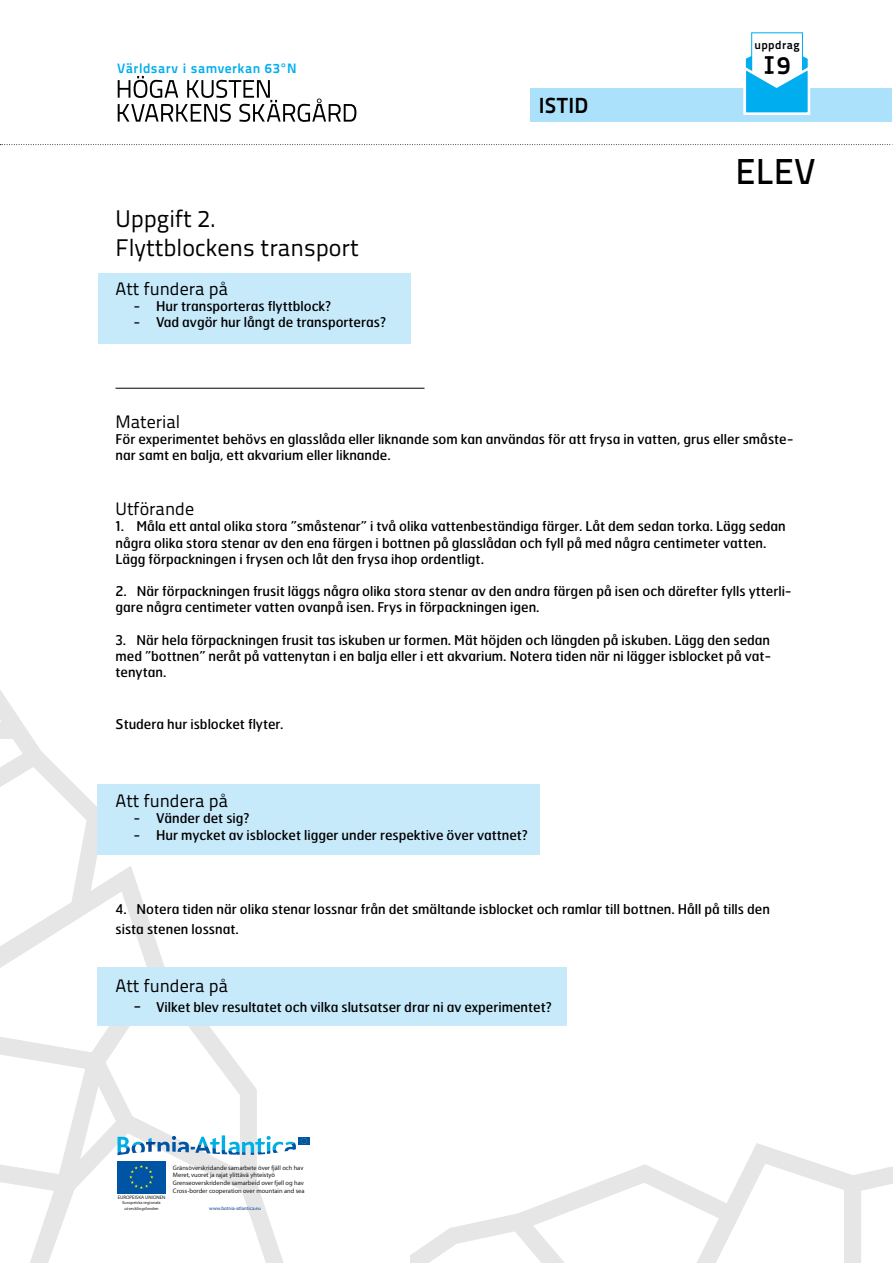
<style>
.page{position:relative;width:893px;height:1263px;background:#fff}
.page>*{position:absolute;margin:0;border:0;box-sizing:border-box;transform-origin:0 0}
.t1{font:36px "Titillium Text 14 L 600 wt";color:#000}
.t2{font:25.2px "Titillium Text 14 L 800 wt";color:#000}
.t3{font:24px/28.8px "Titillium Text 14 L 400 wt";color:#000}
.t4{font:21.9px "Titillium Text 14 L 800 wt";letter-spacing:.02em;color:#000}
.t5{font:18px "Titillium Text 14 L 400 wt";color:#000}
.t6{font:13.65px "Titillium Text 14 L 800 wt";letter-spacing:.04em;color:#00aeef}
.t7{font:13.5px/16.2px "Hermes";color:#000}
.t8{font:11.7px "Titillium Text 14 L 800 wt";letter-spacing:.04em;color:#000}
.t9{font:6.45px/7.8px "Myriad";color:#1a171b}
.t10{font:4.95px "Myriad Pro";color:#004492}
.t11{font:4.95px "Myriad";color:#1a171b}
.t12{font:4.35px/5.1px "Myriad";letter-spacing:.01em;color:#1a171b;text-align:center}
.s1{font-family:"Titillium Text 14 L 400 wt";font-size:18px}
</style>
<div class="page">
<svg style="left:410px;top:1143px;width:483px;height:120px"></svg>
<svg style="left:0;top:144px;width:893px;height:1px"></svg>
<svg style="left:118px;top:76px;width:238px;height:46px"></svg>
<div style="left:530px;top:88px;width:361px;height:33px;background:#abe1fa"></div>
<svg style="left:743px;top:40px;width:68px;height:75px"></svg>
<svg style="left:0;top:690px;width:363px;height:573px"></svg>
<div style="left:98px;top:785px;width:442px;height:70px;background:#c7eafb"></div>
<div style="left:98px;top:967px;width:469px;height:59px;background:#c7eafb"></div>
<div style="left:98px;top:274px;width:312px;height:70px;background:#c7eafb"></div>
<hr style="left:116px;top:388px;width:308px;height:1px;background:#000">
<p class="t6" style="left:117px;top:60px;width:181px">Världsarv i samverkan 63°N</p>
<h3 class="t3" style="left:116px;top:204px;width:245px">Uppgift 2.<br>Flyttblockens transport</h3>
<h3 class="t5" style="left:116px;top:278px;width:114px">Att fundera på</h3>
<p class="t7" style="left:134px;top:298px;width:199px">- Hur transporteras flyttblock?</p>
<p class="t7" style="left:134px;top:314px;width:254px">- Vad avgör hur långt de transporteras?</p>
<h3 class="t4" style="left:539px;top:91px;width:51px">ISTID</h3>
<p class="t8" style="left:754px;top:38px;width:47px">uppdrag</p>
<h2 class="t2" style="left:766px;top:49px;width:26px">I9</h2>
<h1 class="t1" style="left:736px;top:150px;width:82px">ELEV</h1>
<h3 class="t5" style="left:116px;top:410px;width:66px">Material</h3>
<p class="t7" style="left:116px;top:431px;width:680px">För experimentet behövs en glasslåda eller liknande som kan användas för att frysa in vatten, grus eller småste&shy;nar samt en balja, ett akvarium eller liknande.</p>
<h3 class="t5" style="left:116px;top:498px;width:80px">Utförande</h3>
<p class="t7" style="left:116px;top:518px;width:672px">1. Måla ett antal olika stora ”småstenar” i två olika vattenbeständiga färger. Låt dem sedan torka. Lägg sedan några olika stora stenar av den ena färgen i bottnen på glasslådan och fyll på med några centimeter vatten.<br>Lägg förpackningen i frysen och låt den frysa ihop ordentligt.</p>
<p class="t7" style="left:116px;top:583px;width:678px">2. När förpackningen frusit läggs några olika stora stenar av den andra färgen på isen och därefter fylls ytterli&shy;gare några centimeter vatten ovanpå isen. Frys in förpackningen igen.</p>
<p class="t7" style="left:116px;top:632px;width:657px;text-align:justify">3. När hela förpackningen frusit tas iskuben ur formen. Mät höjden och längden på iskuben. Lägg den sedan med ”bottnen” neråt på vattenytan i en balja eller i ett akvarium. Notera tiden när ni lägger isblocket på vat&shy;tenytan.</p>
<p class="t7" style="left:116px;top:716px;width:169px">Studera hur isblocket flyter.</p>
<h3 class="t5" style="left:116px;top:790px;width:114px">Att fundera på</h3>
<p class="t7" style="left:134px;top:810px;width:118px">- Vänder det sig?</p>
<p class="t7" style="left:134px;top:826px;width:396px">- Hur mycket av isblocket ligger under respektive över vattnet?</p>
<p class="t7" style="left:116px;top:900px;width:656px;line-height:19.5px">4. Notera tiden när olika stenar lossnar från det smältande isblocket och ramlar till bottnen. Håll på tills den sista stenen lossnat.</p>
<h3 class="t5" style="left:116px;top:975px;width:114px">Att fundera på</h3>
<p class="t7" style="left:134px;top:999px;width:420px"><span class="s1">-</span> Vilket blev resultatet och vilka slutsatser drar ni av experimentet?</p>
<p class="t11" style="left:118px;top:1195px;width:49px">EUROPEISKA UNIONEN</p>
<p class="t12" style="left:122px;top:1200px;width:40px">Europeiska regionala utvecklingsfonden</p>
<p class="t9" style="left:173px;top:1164px;width:133px">Gränsöverskridande samarbete över fjäll och hav Meret, vuoret ja rajat ylittävä yhteistyö Grenseoverskridende samarbeid over fjell og hav Cross-border cooperation over mountain and sea</p>
<p class="t10" style="left:209px;top:1205px;width:53px">www.botnia-atlantica.eu</p>
</div>
